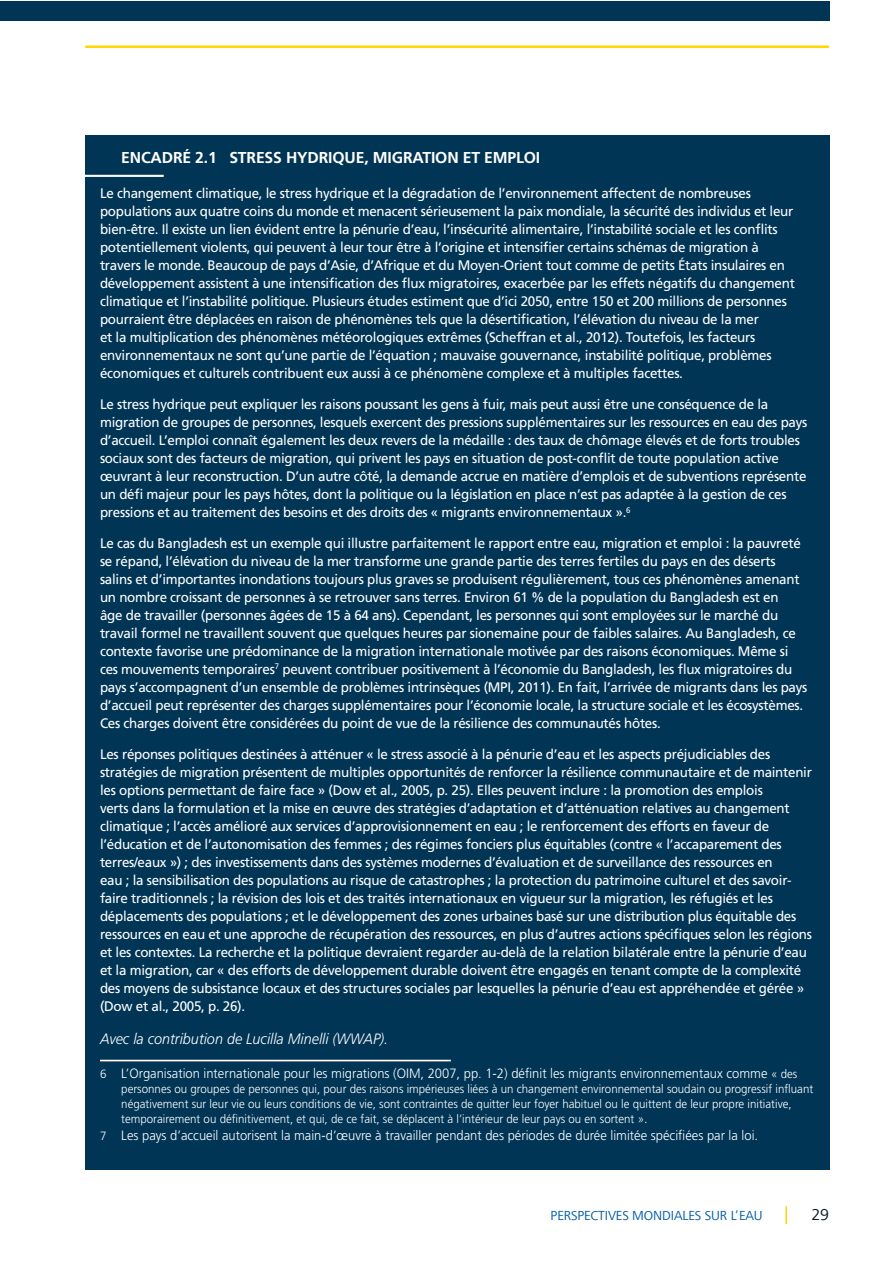
<style>
.page{position:relative;width:893px;height:1263px;background:#fff}
.page>*{position:absolute;margin:0;border:0;box-sizing:border-box;transform-origin:0 0}
.t1{font:16.5px "Frutiger Next LT";color:#0c1d28}
.t2{font:700 15.75px "Frutiger LT Std";letter-spacing:-.01em;color:#fff}
.t3{font:italic 300 15px "Frutiger LT Std";color:#fff;scale:.96 1}
.t4{font:13.8px/18px "Frutiger LT Std";letter-spacing:-.02em;color:#fff}
.t5{font:300 13.5px "Frutiger LT Std";color:#fff;scale:.96 1}
.t6{font:13.5px "Frutiger Next LT";letter-spacing:-.01em;color:#045da9}
.t7{font:300 12px/15px "Frutiger LT Std";color:#fff;scale:.96 1}
.s1{font-size:12px}
.s2{font-size:13.5px}
</style>
<div class="page">
<div style="left:85px;top:136px;width:744px;height:1034px;background:#003556"></div>
<svg style="left:785px;top:1206px;width:2px;height:18px"></svg>
<hr style="left:100px;top:1060px;width:351px;height:2px;background:#636466">
<hr style="left:100px;top:1060px;width:351px;height:1px;background:#fff">
<hr style="left:79px;top:175px;width:85px;height:2px;background:#fff">
<hr style="left:86px;top:46px;width:742px;height:2px;background:#ffd600">
<div style="left:0;top:1px;width:829px;height:20px;background:#003556"></div>
<p class="t2" style="left:121px;top:149px;width:421px">ENCADRÉ 2.1 STRESS HYDRIQUE, MIGRATION ET EMPLOI</p>
<p class="t4" style="left:100px;top:185px;width:696px">Le changement climatique, le stress hydrique et la dégradation de l’environnement affectent de nombreuses populations aux quatre coins du monde et menacent sérieusement la paix mondiale, la sécurité des individus et leur bien-être. Il existe un lien évident entre la pénurie d’eau, l’insécurité alimentaire, l’instabilité sociale et les conflits potentiellement violents, qui peuvent à leur tour être à l’origine et intensifier certains schémas de migration à travers le monde. Beaucoup de pays d’Asie, d’Afrique et du Moyen-Orient tout comme de petits États insulaires en développement assistent à une intensification des flux migratoires, exacerbée par les effets négatifs du changement climatique et l’instabilité politique. Plusieurs études estiment que d’ici 2050, entre 150 et 200 millions de personnes pourraient être déplacées en raison de phénomènes tels que la désertification, l’élévation du niveau de la mer<br>et la multiplication des phénomènes météorologiques extrêmes (Scheffran et al., 2012). Toutefois, les facteurs environnementaux ne sont qu’une partie de l’équation ; mauvaise gouvernance, instabilité politique, problèmes économiques et culturels contribuent eux aussi à ce phénomène complexe et à multiples facettes.</p>
<p class="t4" style="left:100px;top:395px;width:709px">Le stress hydrique peut expliquer les raisons poussant les gens à fuir, mais peut aussi être une conséquence de la migration de groupes de personnes, lesquels exercent des pressions supplémentaires sur les ressources en eau des pays d’accueil. L’emploi connaît également les deux revers de la médaille : des taux de chômage élevés et de forts troubles sociaux sont des facteurs de migration, qui privent les pays en situation de post-conflit de toute population active œuvrant à leur reconstruction. D’un autre côté, la demande accrue en matière d’emplois et de subventions représente un défi majeur pour les pays hôtes, dont la politique ou la législation en place n’est pas adaptée à la gestion de ces pressions et au traitement des besoins et des droits des « migrants environnementaux ».<sup>6</sup></p>
<p class="t4" style="left:100px;top:534px;width:709px">Le cas du Bangladesh est un exemple qui illustre parfaitement le rapport entre eau, migration et emploi : la pauvreté se répand, l’élévation du niveau de la mer transforme une grande partie des terres fertiles du pays en des déserts salins et d’importantes inondations toujours plus graves se produisent régulièrement, tous ces phénomènes amenant un nombre croissant de personnes à se retrouver sans terres. Environ 61 % de la population du Bangladesh est en<br>âge de travailler (personnes âgées de 15 à 64 ans). Cependant, les personnes qui sont employées sur le marché du travail formel ne travaillent souvent que quelques heures par sionemaine pour de faibles salaires. Au Bangladesh, ce contexte favorise une prédominance de la migration internationale motivée par des raisons économiques. Même si ces mouvements temporaires<sup>7</sup> peuvent contribuer positivement à l’économie du Bangladesh, les flux migratoires du pays s’accompagnent d’un ensemble de problèmes intrinsèques (MPI, 2011). En fait, l’arrivée de migrants dans les pays d’accueil peut représenter des charges supplémentaires pour l’économie locale, la structure sociale et les écosystèmes.<br>Ces charges doivent être considérées du point de vue de la résilience des communautés hôtes.</p>
<p class="t4" style="left:100px;top:745px;width:713px">Les réponses politiques destinées à atténuer « le stress associé à la pénurie d’eau et les aspects préjudiciables des stratégies de migration présentent de multiples opportunités de renforcer la résilience communautaire et de maintenir les options permettant de faire face » (Dow et al., 2005, p. 25). Elles peuvent inclure : la promotion des emplois<br>verts dans la formulation et la mise en œuvre des stratégies d’adaptation et d’atténuation relatives au changement climatique ; l’accès amélioré aux services d’approvisionnement en eau ; le renforcement des efforts en faveur de l’éducation et de l’autonomisation des femmes ; des régimes fonciers plus équitables (contre « l’accaparement des terres/eaux ») ; des investissements dans des systèmes modernes d’évaluation et de surveillance des ressources en<br>eau ; la sensibilisation des populations au risque de catastrophes ; la protection du patrimoine culturel et des savoir&shy;faire traditionnels ; la révision des lois et des traités internationaux en vigueur sur la migration, les réfugiés et les déplacements des populations ; et le développement des zones urbaines basé sur une distribution plus équitable des ressources en eau et une approche de récupération des ressources, en plus d’autres actions spécifiques selon les régions et les contextes. La recherche et la politique devraient regarder au-delà de la relation bilatérale entre la pénurie d’eau et la migration, car « des efforts de développement durable doivent être engagés en tenant compte de la complexité des moyens de subsistance locaux et des structures sociales par lesquelles la pénurie d’eau est appréhendée et gérée » (Dow et al., 2005, p. 26).</p>
<p class="t3" style="left:100px;top:1030px;width:302px">Avec la contribution de Lucilla Minelli (WWAP).</p>
<p class="t5" style="left:100px;top:1066px;width:728px"><span class="s1">6</span> L’Organisation internationale pour les migrations (OIM, 2007, pp. 1-2) définit les migrants environnementaux comme <span class="s1">« des</span></p>
<p class="t7" style="left:121px;top:1081px;width:722px">personnes ou groupes de personnes qui, pour des raisons impérieuses liées à un changement environnemental soudain ou progressif influant négativement sur leur vie ou leurs conditions de vie, sont contraintes de quitter leur foyer habituel ou le quittent de leur propre initiative, temporairement ou définitivement, et qui, de ce fait, se déplacent à l’intérieur de leur pays ou en sortent »<span class="s2">.</span></p>
<p class="t5" style="left:100px;top:1128px;width:687px"><span class="s1">7</span> Les pays d’accueil autorisent la main-d’œuvre à travailler pendant des périodes de durée limitée spécifiées par la loi.</p>
<p class="t6" style="left:551px;top:1208px;width:213px">PERSPECTIVES MONDIALES SUR L’EAU</p>
<p class="t1" style="left:811px;top:1206px;width:19px">29</p>
</div>
